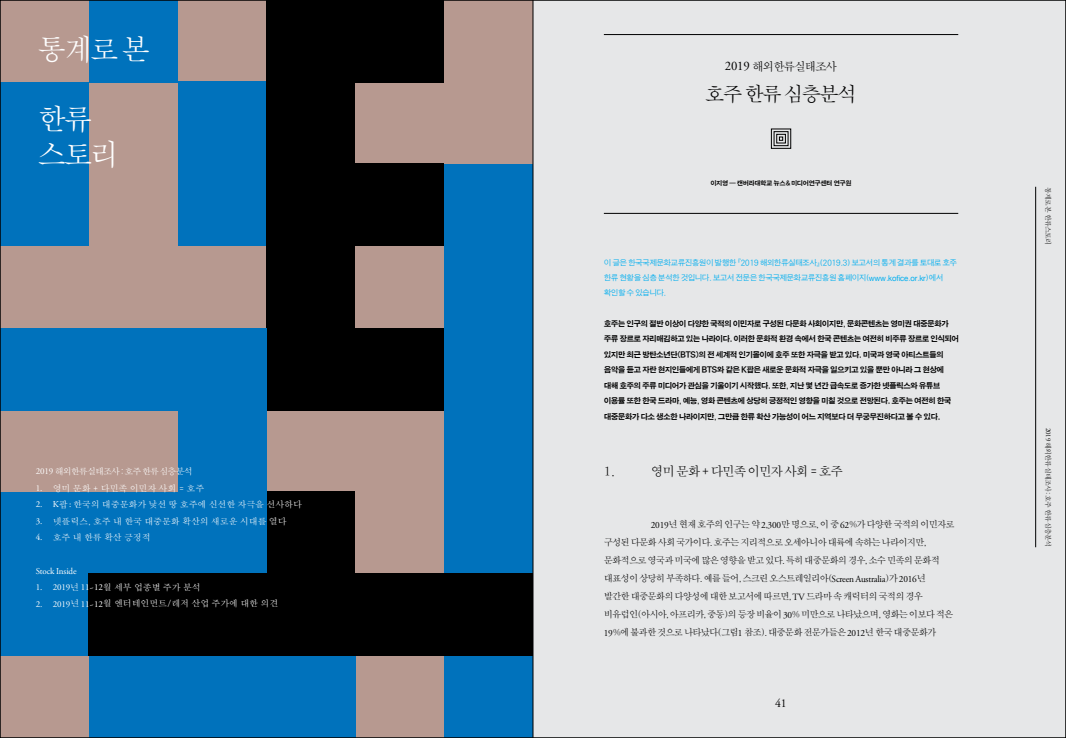
<style>
.page{position:relative;width:1066px;height:738px;background:#fff}
.page>*{position:absolute;margin:0;border:0;box-sizing:border-box;transform-origin:0 0}
.t1{font:30px/35px "SM3 SS Myung Jo 02";letter-spacing:-.105em;color:#fff}
.t2{font:20.5px "SM3 SS Myung Jo 02";letter-spacing:-.11em;color:#000}
.t3{font:13px "SM3 SS Myung Jo 02";letter-spacing:-.095em;color:#000}
.t4{font:12px "SM3 SS Myung Jo 02";letter-spacing:-.11em;color:#000}
.t5{font:12px "Adobe Garamond Pro";color:#000}
.t6{font:9.5px/18px "SM3 SS Myung Jo 02";letter-spacing:-.095em;color:#000}
.t7{font:9px "SM3 SS Myung Jo 02";letter-spacing:-.02em;color:#fff}
.t8{font:9px "Adobe Garamond Pro";letter-spacing:-.015em;color:#fff}
.t9{font:9px "SM3 SS Myung Jo 02";letter-spacing:-.105em;color:#fff}
.t10{font:8px/15.5px "SM3 K Gothic";letter-spacing:-.1em;color:#000}
.t11{font:8px/15px "SM3 SJ Gothic 02";letter-spacing:-.09em;color:#00aeef}
.t12{font:7px "SM3 SS Myung Jo 02";letter-spacing:-.105em;color:#000}
.t13{font:6.5px "SM3 K Gothic";letter-spacing:-.08em;color:#000}
.s1{font-family:"Adobe Garamond Pro"}
.s2{font-family:"Adobe Myungjo Std";font-weight:500}
.s3{font-family:"SM3 SS Myung Jo 02"}
.s4{font-family:"Adobe Garamond Pro";font-size:13px}
.s5{font-family:"Helvetica Neue"}
</style>
<div class="page">
<div style="left:0;top:0;width:1066px;height:737px;background:#e6e7e8"></div>
<hr style="left:1035px;top:187px;width:1px;height:360px;background:#000">
<div style="left:0;top:0;width:533px;height:737px;background:#b79990"></div>
<div style="left:266px;top:491px;width:89px;height:82px;background:#000"></div>
<div style="left:89px;top:655px;width:266px;height:82px;background:#0072bc"></div>
<div style="left:89px;top:0;width:89px;height:82px;background:#0072bc"></div>
<div style="left:178px;top:82px;width:88px;height:164px;background:#0072bc"></div>
<div style="left:0;top:82px;width:89px;height:164px;background:#0072bc"></div>
<div style="left:266px;top:0;width:178px;height:82px;background:#000"></div>
<div style="left:266px;top:0;width:89px;height:409px;background:#000"></div>
<div style="left:266px;top:164px;width:178px;height:82px;background:#000"></div>
<div style="left:266px;top:328px;width:178px;height:81px;background:#000"></div>
<div style="left:444px;top:164px;width:89px;height:573px;background:#0072bc"></div>
<div style="left:0;top:328px;width:266px;height:81px;background:#0072bc"></div>
<div style="left:0;top:491px;width:266px;height:82px;background:#0072bc"></div>
<div style="left:178px;top:328px;width:88px;height:245px;background:#0072bc"></div>
<div style="left:0;top:491px;width:89px;height:164px;background:#0072bc"></div>
<div style="left:89px;top:573px;width:444px;height:82px;background:#000"></div>
<hr style="left:604px;top:34px;width:354px;height:1px;background:#000">
<hr style="left:604px;top:213px;width:354px;height:1px;background:#000">
<svg style="left:771px;top:128px;width:20px;height:21px"></svg>
<hr style="left:533px;top:0;width:1px;height:737px;background:#000">
<h1 class="t1" style="left:37px;top:33px;width:115px">통계로 본</h1>
<h1 class="t1" style="left:37px;top:103px;width:83px">한류 스토리</h1>
<p class="t9" style="left:36px;top:466px;width:158px"><span class="s1">2019</span> 해외한류실태조사 : 호주 한류 심층분석</p>
<p class="t7" style="left:36px;top:483px;width:170px"><span class="s1">1.</span> 영미 문화 + 다민족 이민자 사회 = 호주</p>
<p class="t7" style="left:36px;top:499px;width:268px"><span class="s1">2. K</span><span class="s2">팝</span> <span class="s1">:</span> 한국의 대중문화가 낯선 땅 호주에 신선한 자극을 선사하다</p>
<p class="t7" style="left:36px;top:516px;width:252px"><span class="s1">3.</span> 넷플릭스, 호주 내 한국 대중문화 확산의 새로운 시대를 열다</p>
<p class="t7" style="left:36px;top:532px;width:117px"><span class="s1">4.</span> 호주 내 한류 확산 긍정적</p>
<p class="t8" style="left:36px;top:565px;width:42px">Stock Inside</p>
<p class="t8" style="left:36px;top:581px;width:167px">1. 2019<span class="s3">년</span> 11~12<span class="s3">월 세부 업종별 주가 분석</span></p>
<p class="t7" style="left:36px;top:598px;width:244px"><span class="s1">2. 2019</span>년 <span class="s1">11~12</span>월 엔터테인먼트/레저 산업 주가에 대한 의견</p>
<h3 class="t4" style="left:725px;top:60px;width:114px"><span class="s4">2019</span> 해외한류실태조사</h3>
<h2 class="t2" style="left:705px;top:83px;width:154px">호주 한류 심층분석</h2>
<p class="t13" style="left:710px;top:179px;width:143px">이지영 — 캔버라대학교 뉴스&amp;미디어연구센터 연구원</p>
<p class="t11" style="left:604px;top:255px;width:355px">이 글은 한국국제문화교류진흥원이 발행한 『2019 해외한류실태조사』(2019.3) 보고서의 통계 결과를 토대로 호주 한류 현황을 심층 분석한 것입니다. 보고서 전문은 한국국제문화교류진흥원 홈페이지(<span class="s5">www</span>.<span class="s5">kofice</span>.<span class="s5">or</span>.<span class="s5">kr</span>)에서 확인할 수 있습니다.</p>
<p class="t10" style="left:604px;top:316px;width:357px">호주는 인구의 절반 이상이 다양한 국적의 이민자로 구성된 다문화 사회이지만, 문화콘텐츠는 영미권 대중문화가 주류 장르로 자리매김하고 있는 나라이다. 이러한 문화적 환경 속에서 한국 콘텐츠는 여전히 비주류 장르로 인식되어 있지만 최근 방탄소년단(BTS)의 전 세계적 인기몰이에 호주 또한 자극을 받고 있다. 미국과 영국 아티스트들의 음악을 듣고 자란 현지인들에게 BTS와 같은 K팝은 새로운 문화적 자극을 일으키고 있을 뿐만 아니라 그 현상에 대해 호주의 주류 미디어가 관심을 기울이기 시작했다. 또한, 지난 몇 년간 급속도로 증가한 넷플릭스와 유튜브 이용률 또한 한국 드라마, 예능, 영화 콘텐츠에 상당히 긍정적인 영향을 미칠 것으로 전망된다. 호주는 여전히 한국 대중문화가 다소 생소한 나라이지만, 그만큼 한류 확산 가능성이 어느 지역보다 더 무궁무진하다고 볼 수 있다.</p>
<h3 class="t3" style="left:604px;top:464px;width:13px">1.</h3>
<h3 class="t3" style="left:651px;top:464px;width:194px">영미 문화 + 다민족 이민자 사회 = 호주</h3>
<p class="t6" style="left:604px;top:515px;width:352px;text-indent:47px"><span class="s1">2019</span>년 현재 호주의 인구는 약 <span class="s1">2</span>,<span class="s1">300</span>만 명으로, 이 중 <span class="s1">62</span>%가 다양한 국적의 이민자로 구성된 다문화 사회 국가이다. 호주는 지리적으로 오세아니아 대륙에 속하는 나라이지만, 문화적으로 영국과 미국에 많은 영향을 받고 있다. 특히 대중문화의 경우, 소수 민족의 문화적 대표성이 상당히 부족하다. 예를 들어, 스크린 오스트레일리아(<span class="s1">Screen Australia</span>)가 <span class="s1">2016</span>년<br>발간한 대중문화의 다양성에 대한 보고서에 따르면, <span class="s1">TV</span> 드라마 속 캐릭터의 국적의 경우 비유럽인(아시아, 아프리카, 중동)의 등장 비율이 <span class="s1">30</span>% 미만으로 나타났으며, 영화는 이보다 적은 <span class="s1">19</span>%에 불과한 것으로 나타났다(그림<span class="s1">1</span> 참조). 대중문화 전문가들은 <span class="s1">2012</span>년 한국 대중문화가</p>
<h3 class="t5" style="left:775px;top:695px;width:13px">41</h3>
<p class="t12" style="left:1052px;top:187px;width:60px;rotate:90deg">통계로 본 한류스토리</p>
<p class="t12" style="left:1052px;top:427px;width:121px;rotate:90deg"><span class="s1">2019</span> 해외한류실태조사 : 호주 한류 심층분석</p>
</div>
